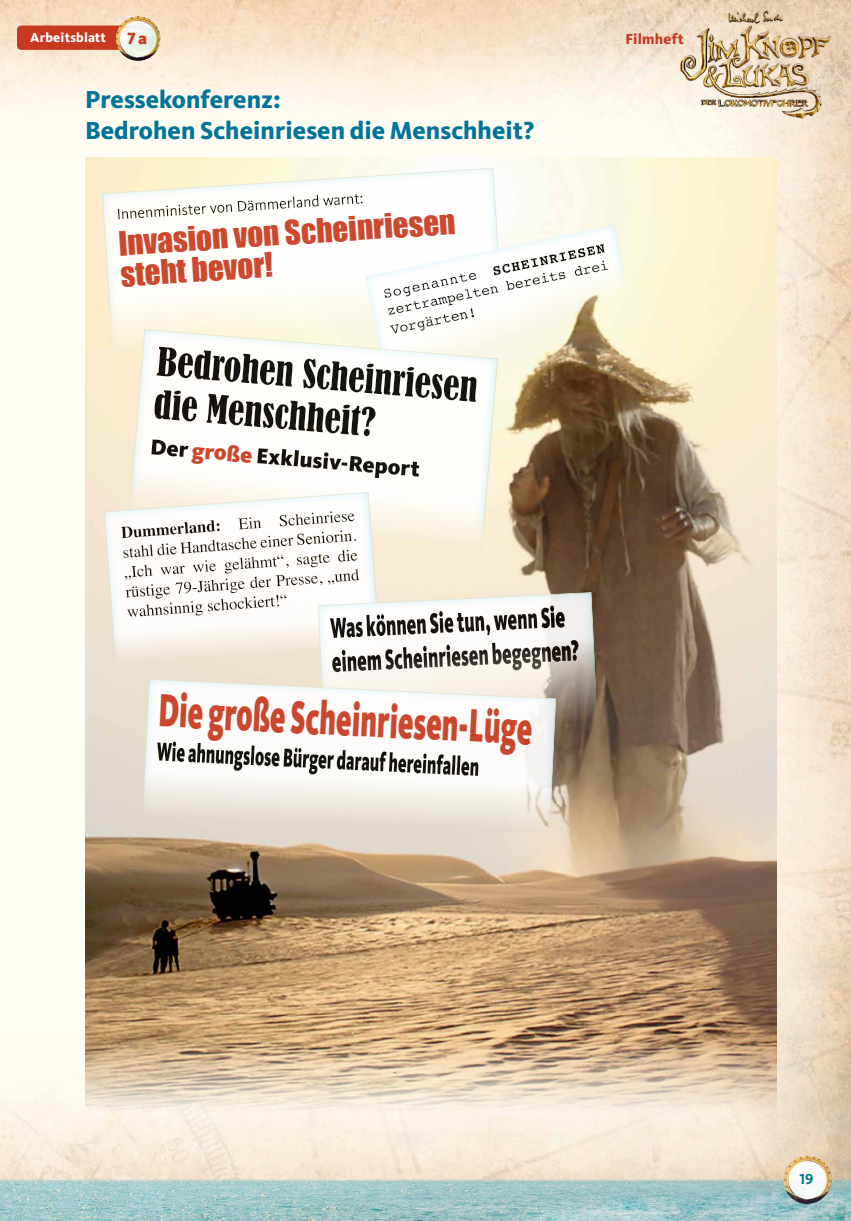
<style>
.page{position:relative;width:851px;height:1221px;background:#fff}
.page>*{position:absolute;margin:0;border:0;box-sizing:border-box;transform-origin:0 0}
.t1{font:900 48px "Kievit";color:#c73a1f;scale:.6 1}
.t2{font:31.05px/30.8px "Impact";color:#c73a1f}
.t3{font:800 25.5px/30.6px "Kievit";color:#007499}
.t4{font:900 22.5px "Kievit";color:#c73a1f}
.t5{font:16.8px "Kievit Black SC";color:#c73a1f}
.t6{font:800 15px "Kievit";letter-spacing:.015em;color:#c73a1f}
.t7{font:15px "Kievit Bold SC";color:#007499}
.t8{font:800 13.5px "Kievit";letter-spacing:.015em;color:#fff}
.s1{font-family:"Kievit";font-weight:900}
</style>
<div class="page">
<img style="left:0;top:0;width:850px;height:1220px">
<div style="left:17px;top:26px;width:111px;height:24px;background:#c73a1f;border-radius:4px"></div>
<img style="left:116px;top:16px;width:44px;height:45px;border-radius:22px">
<img style="left:662px;top:7px;width:183px;height:112px">
<div style="left:0;top:252px;width:6px;height:899px;background:#fefff5"></div>
<img style="left:85px;top:158px;width:691px;height:976px">
<svg style="left:102px;top:167px;width:403px;height:186px"></svg>
<svg style="left:364px;top:223px;width:273px;height:155px"></svg>
<svg style="left:151px;top:225px;width:484px;height:253px"></svg>
<svg style="left:128px;top:329px;width:393px;height:182px"></svg>
<svg style="left:104px;top:490px;width:290px;height:177px"></svg>
<svg style="left:121px;top:511px;width:476px;height:264px"></svg>
<svg style="left:141px;top:678px;width:418px;height:162px"></svg>
<p class="t8" style="left:30px;top:30px;width:77px">Arbeitsblatt</p>
<p class="t5" style="left:127px;top:28px;width:21px">7<span class="s1">a</span></p>
<p class="t6" style="left:625px;top:30px;width:60px">Filmheft</p>
<p class="t3" style="left:85px;top:84px;width:451px">Pressekonferenz:<br>Bedrohen Scheinriesen die Menschheit?</p>
<p class="t2" style="left:117px;top:228px;width:339px;rotate:-4deg">Invasion von Scheinriesen steht bevor!</p>
<p class="t4" style="left:193px;top:436px;width:62px;rotate:5deg">große</p>
<h1 class="t1" style="left:160px;top:680px;width:625px;rotate:3deg">Die große Scheinriesen-Lüge</h1>
<p class="t7" style="left:799px;top:1169px;width:16px">19</p>
</div>
